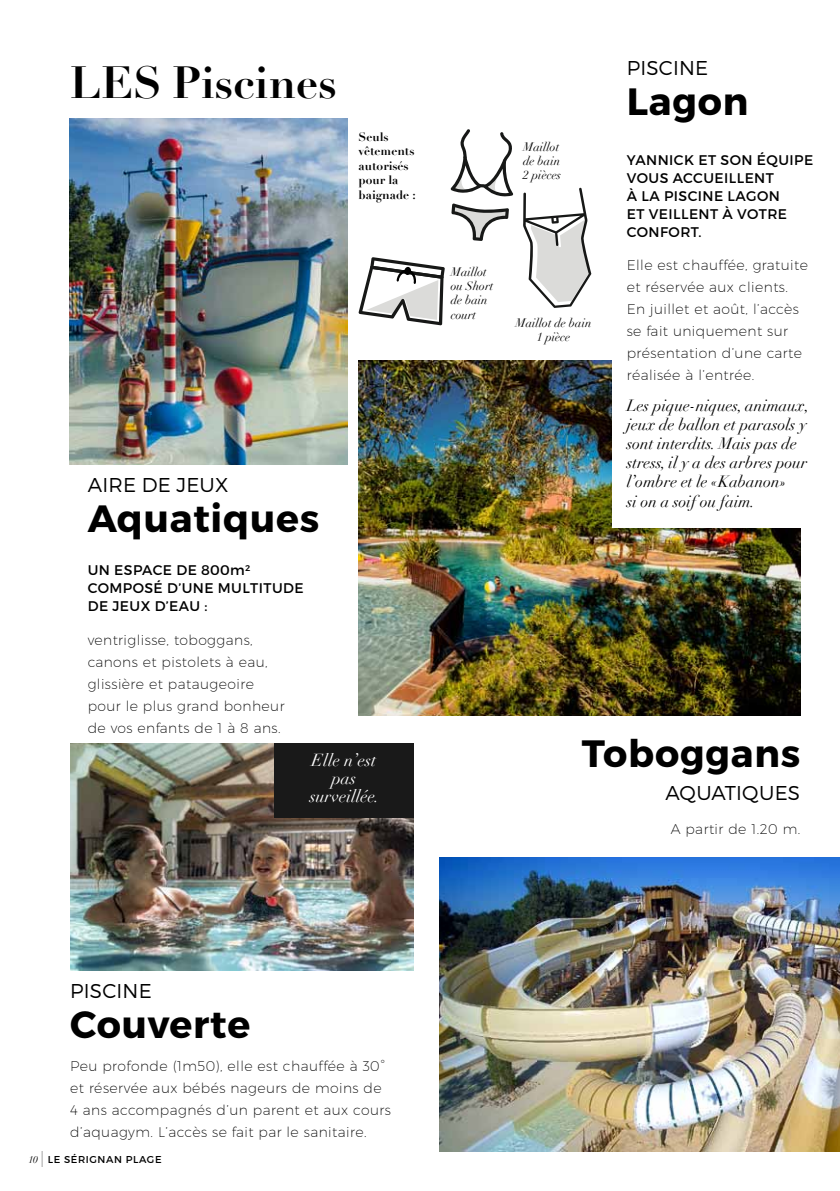
<style>
.page{position:relative;width:840px;height:1191px;background:#fff}
.page>*{position:absolute;margin:0;border:0;box-sizing:border-box;transform-origin:0 0}
.t1{font:700 44px "Didot";color:#000}
.t2{font:700 38px "Montserrat";letter-spacing:.01em;color:#000}
.t3{font:300 20px "Montserrat";letter-spacing:.01em;color:#000}
.t4{font:italic 17px/18px "Didot";color:#fff;text-align:center}
.t5{font:italic 16px/19.2px "Didot";color:#000}
.t6{font:200 14px/22px "Montserrat";letter-spacing:.03em;color:#000}
.t7{font:14px/18px "Montserrat";letter-spacing:.03em;color:#000}
.t8{font:italic 12px/14.4px "Didot";color:#000}
.t9{font:700 12px/14.4px "Didot";color:#000}
.t10{font:10px "Montserrat";letter-spacing:.06em;color:#000}
.s1{font-family:"Didot";font-style:italic}
.s2{font-family:"Didot";font-style:italic;font-size:16px}
</style>
<div class="page">
<img style="left:358px;top:361px;width:441px;height:354px">
<img style="left:69px;top:118px;width:278px;height:346px">
<img style="left:70px;top:743px;width:343px;height:227px">
<svg style="left:450px;top:129px;width:63px;height:67px"></svg>
<svg style="left:451px;top:203px;width:57px;height:38px"></svg>
<svg style="left:523px;top:188px;width:68px;height:120px"></svg>
<svg style="left:358px;top:257px;width:86px;height:68px"></svg>
<div style="left:404px;top:267px;width:7px;height:8px;background:#000;border-radius:50%"></div>
<img style="left:439px;top:857px;width:400px;height:294px">
<div style="left:274px;top:743px;width:139px;height:74px;background:#191919"></div>
<div style="left:612px;top:40px;width:227px;height:487px;background:#fff"></div>
<h1 class="t1" style="left:69px;top:55px;width:269px">LES Piscines</h1>
<p class="t9" style="left:358px;top:130px;width:59px">Seuls vêtements autorisés pour la baignade :</p>
<h3 class="t3" style="left:88px;top:472px;width:142px">AIRE DE JEUX</h3>
<h2 class="t2" style="left:88px;top:495px;width:233px">Aquatiques</h2>
<p class="t7" style="left:88px;top:561px;width:37px">UN ESPACE</p>
<p class="t7" style="left:176px;top:561px;width:75px">DE 800M²</p>
<p class="t7" style="left:88px;top:579px;width:46px">COMPOS</p>
<p class="t7" style="left:88px;top:579px;width:215px;text-indent:66px">É D’UNE MULTITUDE<br>DE JEUX D’EAU :</p>
<p class="t6" style="left:88px;top:628px;width:198px">ventriglisse, toboggans, canons et pistolets à eau, glissière et pataugeoire pour le plus grand bonheur de vos enfants de 1 à 8 ans.</p>
<p class="t4" style="left:309px;top:751px;width:71px">Elle n’est pas surveillée.</p>
<p class="t8" style="left:523px;top:139px;width:39px">Maillot de bain<br>2 pièces</p>
<p class="t8" style="left:450px;top:264px;width:44px">Maillot ou Short de bain court</p>
<p class="t8" style="left:515px;top:315px;width:77px;text-align:center">Maillot de bain<br>1 pièce</p>
<h3 class="t3" style="left:626px;top:56px;width:83px">PISCINE</h3>
<h2 class="t2" style="left:626px;top:78px;width:123px">Lagon</h2>
<p class="t7" style="left:626px;top:150px;width:21px">YANN</p>
<p class="t7" style="left:669px;top:150px;width:63px">ICK ET SON</p>
<p class="t7" style="left:756px;top:150px;width:47px">ÉQUIPE</p>
<p class="t7" style="left:626px;top:168px;width:57px">VOUS ACC</p>
<p class="t7" style="left:626px;top:168px;width:142px;text-indent:77px">UEILLENT<br>À LA PISCINE LAGON<br>ET VEILLENT</p>
<p class="t7" style="left:722px;top:204px;width:36px">À VOTRE</p>
<p class="t7" style="left:626px;top:222px;width:12px">CONFORT</p>
<p class="t7" style="left:698px;top:222px;width:5px">.</p>
<p class="t6" style="left:626px;top:254px;width:183px">Elle est chauffée, gratuite et réservée aux clients.<br>En juillet et août, l’accès se fait uniquement sur présentation d’une carte réalisée à l’entrée.</p>
<p class="t5" style="left:626px;top:395px;width:184px">Les pique-niques, animaux, jeux de ballon et parasols y sont interdits. Mais pas de stress, il y a des arbres pour l’ombre et le «Kabanon»<br>si on a soif ou faim.</p>
<h2 class="t2" style="left:581px;top:730px;width:220px">Toboggans</h2>
<h3 class="t3" style="left:665px;top:781px;width:134px">AQUATIQUES</h3>
<p class="t6" style="left:670px;top:817px;width:131px">A partir de 1.20 m.</p>
<h3 class="t3" style="left:70px;top:978px;width:83px">PISCINE</h3>
<h2 class="t2" style="left:70px;top:1000px;width:181px">Couverte</h2>
<p class="t6" style="left:70px;top:1054px;width:322px">Peu profonde (1m50), elle est chauffée à 30° et réservée aux bébés nageurs de moins de 4 ans accompagnés d’un parent et aux cours d’aquagym. L’accès se fait par le sanitaire.</p>
<p class="t10" style="left:28px;top:1153px;width:78px"><span class="s1">10</span> <span class="s2">|</span> LE SÉRIGNAN</p>
<p class="t10" style="left:126px;top:1153px;width:36px">PLAGE</p>
</div>
